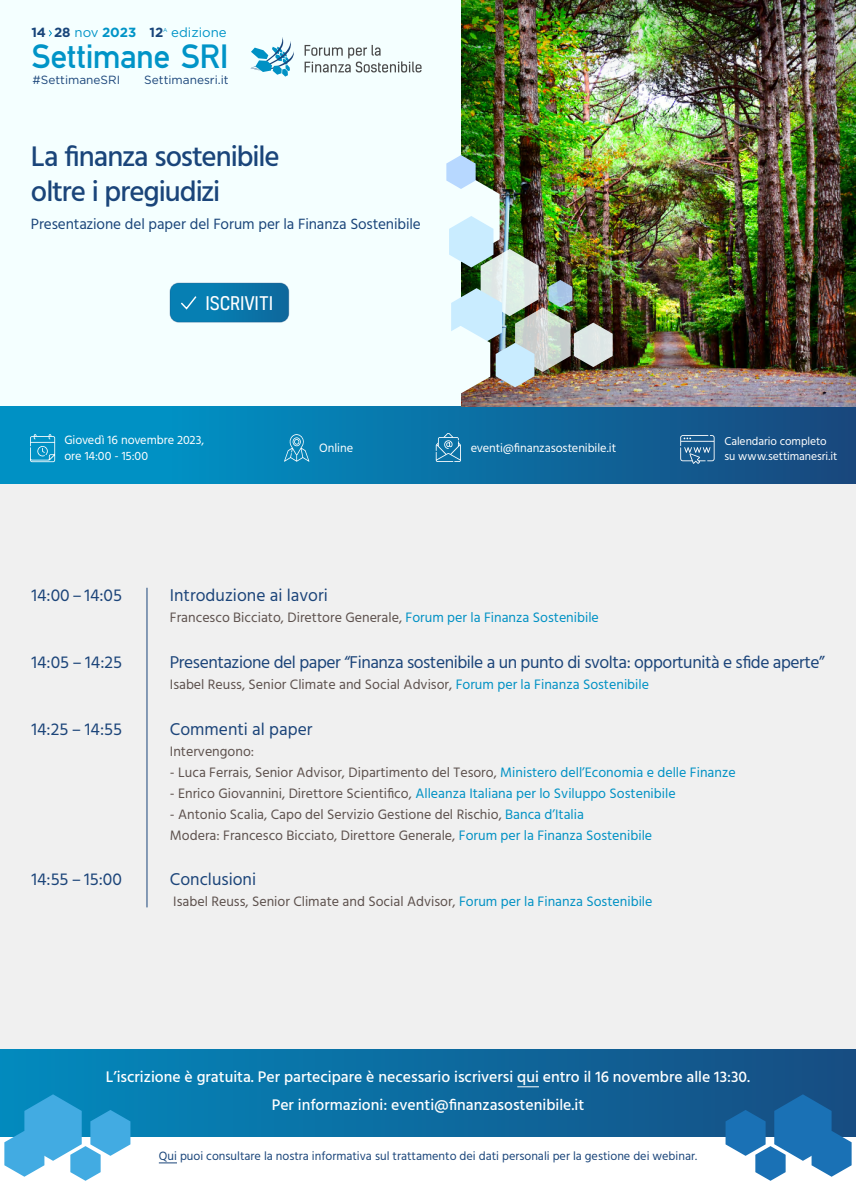
<style>
.page{position:relative;width:856px;height:1182px;background:#fff}
.page>*{position:absolute;margin:0;border:0;box-sizing:border-box;transform-origin:0 0}
.t1{font:35.35px "Fette Mittelschrift";color:#0094c7}
.t2{font:500 29.05px/34.8px "Hind";letter-spacing:-.035em;color:#1a457a}
.t3{font:18.11px "Kelson";color:#fff}
.t4{font:17.5px "Hind";letter-spacing:-.025em;color:#1b4479}
.t5{font:17.5px "Hind";color:#1b4479}
.t6{font:500 15.75px/28px "Hind";color:#fff;text-align:center}
.t7{font:15.22px "Hind";letter-spacing:-.01em;color:#1a457a}
.t8{font:14px/21px "Hind";color:#5d514d}
.t9{font:14px "Hind";color:#0091c4}
.t10{font:700 13.21px "Gotham";color:#18457a}
.t11{font:13.21px "Gotham";color:#0094c7}
.t12{font:12.34px/15.9px "Hind";letter-spacing:-.005em;color:#fff}
.t13{font:12.25px "Hind";color:#1a457a}
.t14{font:11.81px "Gotham";color:#1a457a}
.t15{font:11.64px/14.5px "Hind";letter-spacing:-.005em;color:#fff}
.t16{font:5.51px "Gotham";color:#0094c7}
.s1{font-weight:700;color:#18457a}
.s2{font-weight:400;color:#0094c7}
.s3{color:#0094c7}
.s4{color:#0091c4}
.s5{color:#5d514d}
</style>
<div class="page">
<div style="left:0;top:1048px;width:856px;height:88px;background:linear-gradient(to right,#028abe,#174d82)"></div>
<svg style="left:159px;top:1162px;width:18px;height:1px"></svg>
<svg style="left:725px;top:1094px;width:126px;height:86px"></svg>
<svg style="left:4px;top:1094px;width:126px;height:86px"></svg>
<div style="left:0;top:482px;width:856px;height:566px;background:#f0f0f0"></div>
<hr style="left:147px;top:587px;width:1px;height:320px;background:#1a457a">
<svg style="left:517px;top:1086px;width:22px;height:1px"></svg>
<div style="left:0;top:0;width:856px;height:483px;background:#f4ffff"></div>
<div style="left:0;top:407px;width:856px;height:76px;background:linear-gradient(to right,#009dcf,#184a7f)"></div>
<div style="left:457px;top:0;width:399px;height:407px;background:#000;opacity:.4"></div>
<svg style="left:305px;top:45px;width:116px;height:28px"></svg>
<svg style="left:250px;top:37px;width:44px;height:40px"></svg>
<svg style="left:436px;top:432px;width:25px;height:30px"></svg>
<svg style="left:30px;top:434px;width:25px;height:28px"></svg>
<svg style="left:284px;top:433px;width:25px;height:28px"></svg>
<svg style="left:680px;top:435px;width:34px;height:29px"></svg>
<svg style="left:49px;top:30px;width:3px;height:6px"></svg>
<img style="left:446px;top:155px;width:167px;height:238px">
<svg style="left:170px;top:283px;width:119px;height:39px;background:#0e7aad"></svg>
<div style="left:170px;top:283px;width:119px;height:39px;border:1px solid #1a457a;border-radius:9px"></div>
<p class="t11" style="left:149px;top:24px;width:79px"><span class="s1">12</span> edizione</p>
<p class="t10" style="left:31px;top:24px;width:106px">14 28 <span class="s2">nov</span> <span class="s3">2023</span></p>
<h1 class="t1" style="left:31px;top:36px;width:198px">Settimane SRI</h1>
<p class="t16" style="left:163px;top:27px;width:6px">A</p>
<p class="t14" style="left:33px;top:73px;width:89px">#SettimaneSRI</p>
<p class="t14" style="left:144px;top:73px;width:86px">Settimanesri.it</p>
<h2 class="t2" style="left:31px;top:140px;width:250px">La finanza sostenibile oltre i pregiudizi</h2>
<p class="t7" style="left:31px;top:214px;width:391px">Presentazione del paper del Forum per la Finanza Sostenibile</p>
<p class="t3" style="left:205px;top:291px;width:69px">ISCRIVITI</p>
<p class="t12" style="left:64px;top:433px;width:141px">Giovedì 16 novembre 2023, ore 14:00 - 15:00</p>
<p class="t15" style="left:724px;top:434px;width:114px">Calendario completo su www.settimanesri.it</p>
<p class="t12" style="left:319px;top:440px;width:35px">Online</p>
<p class="t12" style="left:471px;top:440px;width:147px">eventi@finanzasostenibile.it</p>
<p class="t4" style="left:32px;top:583px;width:92px">14:00 – 14:05</p>
<p class="t4" style="left:32px;top:650px;width:92px">14:05 – 14:25</p>
<p class="t4" style="left:32px;top:717px;width:92px">14:25 – 14:55</p>
<p class="t4" style="left:32px;top:867px;width:92px">14:55 – 15:00</p>
<p class="t5" style="left:170px;top:583px;width:159px">Introduzione ai lavori</p>
<p class="t8" style="left:170px;top:607px;width:430px">Francesco Bicciato, Direttore Generale, <span class="s4">Forum per la Finanza Sostenibile</span></p>
<p class="t4" style="left:170px;top:650px;width:656px">Presentazione del paper “Finanza sostenibile a un punto di svolta: opportunità e sfide aperte”</p>
<p class="t8" style="left:170px;top:674px;width:481px">Isabel Reuss, Senior Climate and Social Advisor, <span class="s4">Forum per la Finanza Sostenibile</span></p>
<p class="t5" style="left:170px;top:717px;width:144px">Commenti al paper</p>
<p class="t8" style="left:170px;top:741px;width:86px">Intervengono:</p>
<p class="t8" style="left:170px;top:762px;width:567px">- Luca Ferrais, Senior Advisor, Dipartimento del Tesoro, <span class="s4">Ministero dell’Economia e delle Finanze</span></p>
<p class="t9" style="left:170px;top:783px;width:507px"><span class="s5">- Enrico Giovannini, Direttore Scientifico,</span> Alleanza Italiana per lo Sviluppo Sostenibile</p>
<p class="t8" style="left:170px;top:804px;width:484px">- Antonio Scalia, Capo del Servizio Gestione del Rischio, <span class="s4">Banca d’Italia<br></span>Modera: Francesco Bicciato, Direttore Generale, <span class="s4">Forum per la Finanza Sostenibile</span></p>
<p class="t5" style="left:170px;top:867px;width:88px">Conclusioni</p>
<p class="t8" style="left:173px;top:892px;width:481px">Isabel Reuss, Senior Climate and Social Advisor, <span class="s4">Forum per la Finanza Sostenibile</span></p>
<p class="t6" style="left:106px;top:1063px;width:645px">L’iscrizione è gratuita. Per partecipare è necessario iscriversi qui entro il 16 novembre alle 13:30.<br>Per informazioni: eventi@finanzasostenibile.it</p>
<p class="t13" style="left:159px;top:1147px;width:540px">Qui puoi consultare la nostra informativa sul trattamento dei dati personali per la gestione dei webinar.</p>
</div>
